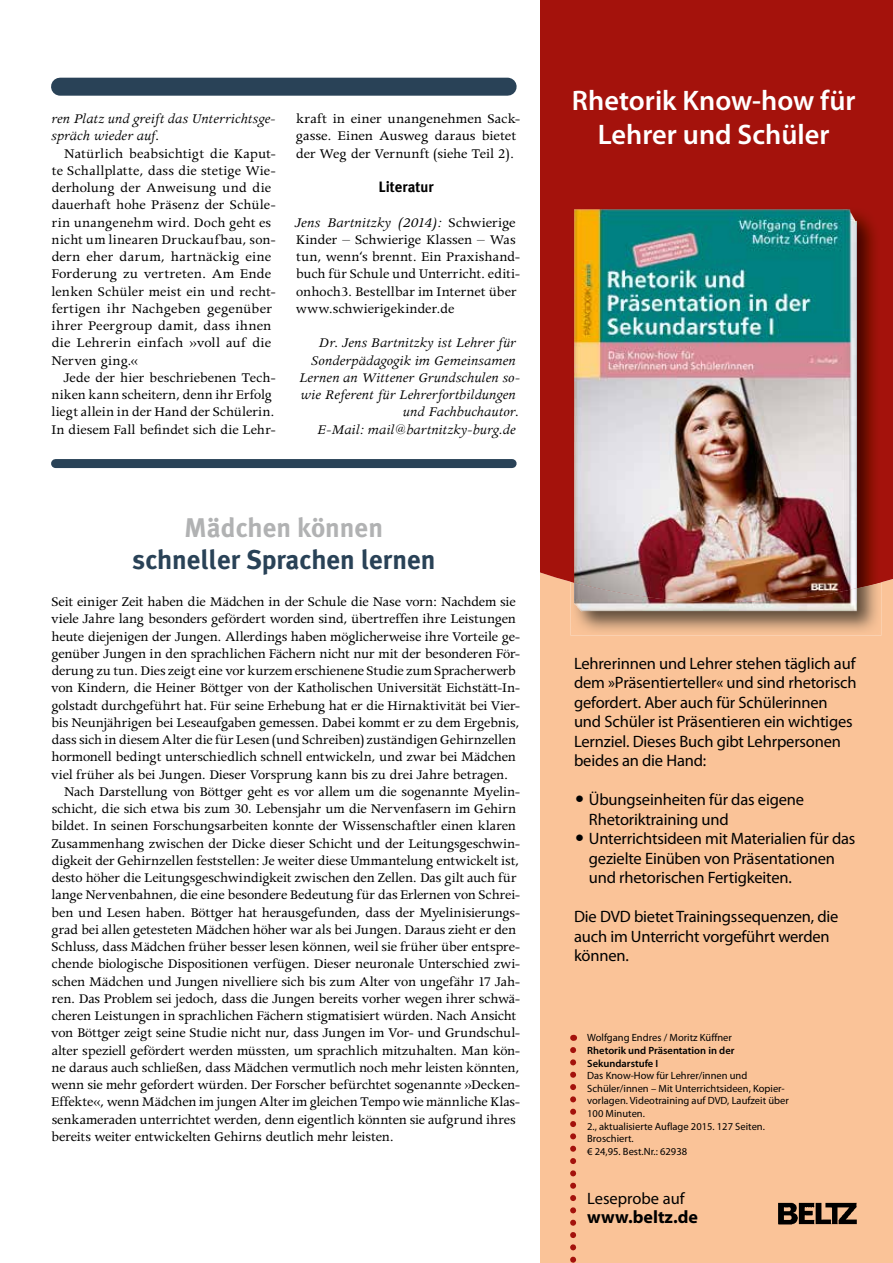
<style>
.page{position:relative;width:893px;height:1263px;background:#fff}
.page>*{position:absolute;margin:0;border:0;box-sizing:border-box;transform-origin:0 0}
.t1{font:600 28.35px/34px "Myriad Pro";color:#fff;text-align:center}
.t2{font:700 27px "Meta Plus";color:#294257}
.t3{font:700 27px "Meta Plus";color:#b1b2b3}
.t4{font:700 18px "Myriad Pro";color:#000}
.t5{font:16.5px/19.5px "Myriad Pro";letter-spacing:-.01em;color:#000}
.t6{font:15px/17.2px "Apollo";letter-spacing:-.01em;color:#000}
.t7{font:italic 15px/17.2px "Apollo";letter-spacing:.005em;color:#000}
.t8{font:700 15px "Meta Plus";color:#000}
.t9{font:10.5px/12.6px "Myriad Pro";color:#000}
.t10{font:600 10.5px/12.6px "Myriad Pro";color:#000}
.s1{font-style:italic}
</style>
<div class="page">
<div style="left:56px;top:459px;width:456px;height:9px;background:#294257"></div>
<div style="left:60px;top:78px;width:448px;height:18px;background:#294257"></div>
<div style="left:540px;top:602px;width:353px;height:661px;background:#fac398"></div>
<div style="left:540px;top:0;width:353px;height:602px;background:#a4120c"></div>
<svg style="left:570px;top:1050px;width:6px;height:213px"></svg>
<img style="left:777px;top:1202px;width:81px;height:23px">
<img style="left:571px;top:588px;width:310px;height:47px">
<img style="left:571px;top:206px;width:310px;height:382px">
<svg style="left:669px;top:208px;width:17px;height:1px"></svg>
<img style="left:574px;top:602px;width:283px;height:9px">
<img style="left:574px;top:209px;width:283px;height:393px">
<svg style="left:576px;top:796px;width:7px;height:6px"></svg>
<svg style="left:576px;top:835px;width:7px;height:6px"></svg>
<p class="t7" style="left:51px;top:110px;width:226px">ren Platz und greift das Unterrichtsge&shy;spräch wieder auf.</p>
<p class="t6" style="left:51px;top:145px;width:226px;text-indent:13px">Natürlich beabsichtigt die Kaput&shy;te Schallplatte, dass die stetige Wie&shy;derholung der Anweisung und die dauerhaft hohe Präsenz der Schüle&shy;rin unangenehm wird. Doch geht es nicht um linearen Druckaufbau, son&shy;dern eher darum, hartnäckig eine<br>Forderung zu vertreten. Am Ende lenken Schüler meist ein und recht&shy;fertigen ihr Nachgeben gegenüber ihrer Peergroup damit, dass ihnen die Lehrerin einfach »voll auf die<br>Nerven ging.«</p>
<p class="t6" style="left:51px;top:369px;width:226px;text-indent:12px">Jede der hier beschriebenen Tech&shy;niken kann scheitern, denn ihr Erfolg liegt allein in der Hand der Schülerin.<br>In diesem Fall befindet sich die Lehr-</p>
<p class="t6" style="left:296px;top:110px;width:226px">kraft in einer unangenehmen Sack&shy;gasse. Einen Ausweg daraus bietet der Weg der Vernunft (siehe Teil 2).</p>
<p class="t8" style="left:379px;top:178px;width:57px">Literatur</p>
<p class="t6" style="left:295px;top:214px;width:227px"><span class="s1">Jens Bartnitzky (2014):</span> Schwierige Kinder – Schwierige Klassen – Was tun, wenn‘s brennt. Ein Praxishand&shy;buch für Schule und Unterricht. editi&shy;onhoch3. Bestellbar im Internet über www.schwierigekinder.de</p>
<p class="t7" style="left:299px;top:335px;width:223px;text-align:right">Dr. Jens Bartnitzky ist Lehrer für Sonderpädagogik im Gemeinsamen Lernen an Wittener Grundschulen so&shy;wie Referent für Lehrerfortbildungen und Fachbuchautor.<br>E-Mail: mail@bartnitzky-burg.de</p>
<h2 class="t3" style="left:184px;top:512px;width:200px">Mädchen können</h2>
<h2 class="t2" style="left:133px;top:544px;width:304px">schneller Sprachen lernen</h2>
<p class="t6" style="left:52px;top:593px;width:466px">Seit einiger Zeit haben die Mädchen in der Schule die Nase vorn: Nachdem sie</p>
<p class="t6" style="left:51px;top:611px;width:467px">viele Jahre lang besonders gefördert worden sind, übertreffen ihre Leistungen</p>
<p class="t6" style="left:52px;top:628px;width:470px">heute diejenigen der Jungen. Allerdings haben möglicherweise ihre Vorteile ge-</p>
<p class="t6" style="left:51px;top:645px;width:470px">genüber Jungen in den sprachlichen Fächern nicht nur mit der besonderen För-</p>
<p class="t6" style="left:51px;top:662px;width:466px">derung zu tun. Dies zeigt eine vor kurzem erschienene Studie zum Spracherwerb</p>
<p class="t6" style="left:51px;top:680px;width:471px">von Kindern, die Heiner Böttger von der Katholischen Universität Eichstätt-In-</p>
<p class="t6" style="left:51px;top:697px;width:469px">golstadt durchgeführt hat. Für seine Erhebung hat er die Hirnaktivität bei Vier-</p>
<p class="t6" style="left:51px;top:714px;width:470px">bis Neunjährigen bei Leseaufgaben gemessen. Dabei kommt er zu dem Ergebnis,</p>
<p class="t6" style="left:51px;top:731px;width:466px">dass sich in diesem Alter die für Lesen (und Schreiben) zuständigen Gehirnzellen</p>
<p class="t6" style="left:52px;top:749px;width:466px">hormonell bedingt unterschiedlich schnell entwickeln, und zwar bei Mädchen</p>
<p class="t6" style="left:51px;top:766px;width:459px">viel früher als bei Jungen. Dieser Vorsprung kann bis zu drei Jahre betragen.</p>
<p class="t6" style="left:64px;top:783px;width:457px">Nach Darstellung von Böttger geht es vor allem um die sogenannte Myelin-</p>
<p class="t6" style="left:52px;top:800px;width:466px">schicht, die sich etwa bis zum 30. Lebensjahr um die Nervenfasern im Gehirn</p>
<p class="t6" style="left:51px;top:818px;width:466px">bildet. In seinen Forschungsarbeiten konnte der Wissenschaftler einen klaren</p>
<p class="t6" style="left:51px;top:835px;width:470px">Zusammenhang zwischen der Dicke dieser Schicht und der Leitungsgeschwin-</p>
<p class="t6" style="left:51px;top:852px;width:470px">digkeit der Gehirnzellen feststellen: Je weiter diese Ummantelung entwickelt ist,</p>
<p class="t6" style="left:51px;top:869px;width:467px">desto höher die Leitungsgeschwindigkeit zwischen den Zellen. Das gilt auch für</p>
<p class="t6" style="left:51px;top:887px;width:470px">lange Nervenbahnen, die eine besondere Bedeutung für das Erlernen von Schrei-</p>
<p class="t6" style="left:51px;top:904px;width:470px">ben und Lesen haben. Böttger hat herausgefunden, dass der Myelinisierungs-</p>
<p class="t6" style="left:51px;top:921px;width:466px">grad bei allen getesteten Mädchen höher war als bei Jungen. Daraus zieht er den</p>
<p class="t6" style="left:52px;top:938px;width:470px">Schluss, dass Mädchen früher besser lesen können, weil sie früher über entspre-</p>
<p class="t6" style="left:52px;top:956px;width:470px">chende biologische Dispositionen verfügen. Dieser neuronale Unterschied zwi-</p>
<p class="t6" style="left:52px;top:973px;width:470px">schen Mädchen und Jungen nivelliere sich bis zum Alter von ungefähr 17 Jah-</p>
<p class="t6" style="left:52px;top:990px;width:470px">ren. Das Problem sei jedoch, dass die Jungen bereits vorher wegen ihrer schwä-</p>
<p class="t6" style="left:52px;top:1007px;width:466px">cheren Leistungen in sprachlichen Fächern stigmatisiert würden. Nach Ansicht</p>
<p class="t6" style="left:51px;top:1025px;width:471px">von Böttger zeigt seine Studie nicht nur, dass Jungen im Vor- und Grundschul-</p>
<p class="t6" style="left:52px;top:1042px;width:470px">alter speziell gefördert werden müssten, um sprachlich mitzuhalten. Man kön-</p>
<p class="t6" style="left:52px;top:1059px;width:469px">ne daraus auch schließen, dass Mädchen vermutlich noch mehr leisten könnten,</p>
<p class="t6" style="left:51px;top:1076px;width:470px">wenn sie mehr gefordert würden. Der Forscher befürchtet sogenannte »Decken-</p>
<p class="t6" style="left:51px;top:1094px;width:470px">Effekte«, wenn Mädchen im jungen Alter im gleichen Tempo wie männliche Klas-</p>
<p class="t6" style="left:52px;top:1111px;width:465px">senkameraden unterrichtet werden, denn eigentlich könnten sie aufgrund ihres</p>
<p class="t6" style="left:51px;top:1128px;width:344px">bereits weiter entwickelten Gehirns deutlich mehr leisten.</p>
<h1 class="t1" style="left:572px;top:83px;width:285px">Rhetorik Know-how für<br>Lehrer und Schüler</h1>
<p class="t5" style="left:574px;top:653px;width:284px">Lehrerinnen und Lehrer stehen täglich auf dem »Präsentierteller« und sind rhetorisch gefordert. Aber auch für Schülerinnen und Schüler ist Präsentieren ein wichtiges Lernziel. Dieses Buch gibt Lehrpersonen beides an die Hand:</p>
<p class="t5" style="left:589px;top:790px;width:268px">Übungseinheiten für das eigene Rhetoriktraining und<br>Unterrichtsideen mit Materialien für das gezielte Einüben von Präsentationen und rhetorischen Fertigkeiten.</p>
<p class="t5" style="left:574px;top:907px;width:266px">Die DVD bietet Trainingssequenzen, die auch im Unterricht vorgeführt werden können.</p>
<p class="t9" style="left:587px;top:1031px;width:146px">Wolfgang Endres / Moritz Küffner</p>
<p class="t10" style="left:587px;top:1044px;width:149px">Rhetorik und Präsentation in der<br>Sekundarstufe I</p>
<p class="t9" style="left:587px;top:1069px;width:203px">Das Know-How für Lehrer/innen und<br>Schüler/innen – Mit Unterrichtsideen, Kopier&shy;vorlagen. Videotraining auf DVD, Laufzeit über<br>100 Minuten.<br>2., aktualisierte Auflage 2015. 127 Seiten.<br>Broschiert.<br>€ 24,95. Best.Nr.: 62938</p>
<p class="t5" style="left:587px;top:1189px;width:99px">Leseprobe auf</p>
<p class="t4" style="left:587px;top:1205px;width:112px">www.beltz.de</p>
</div>
